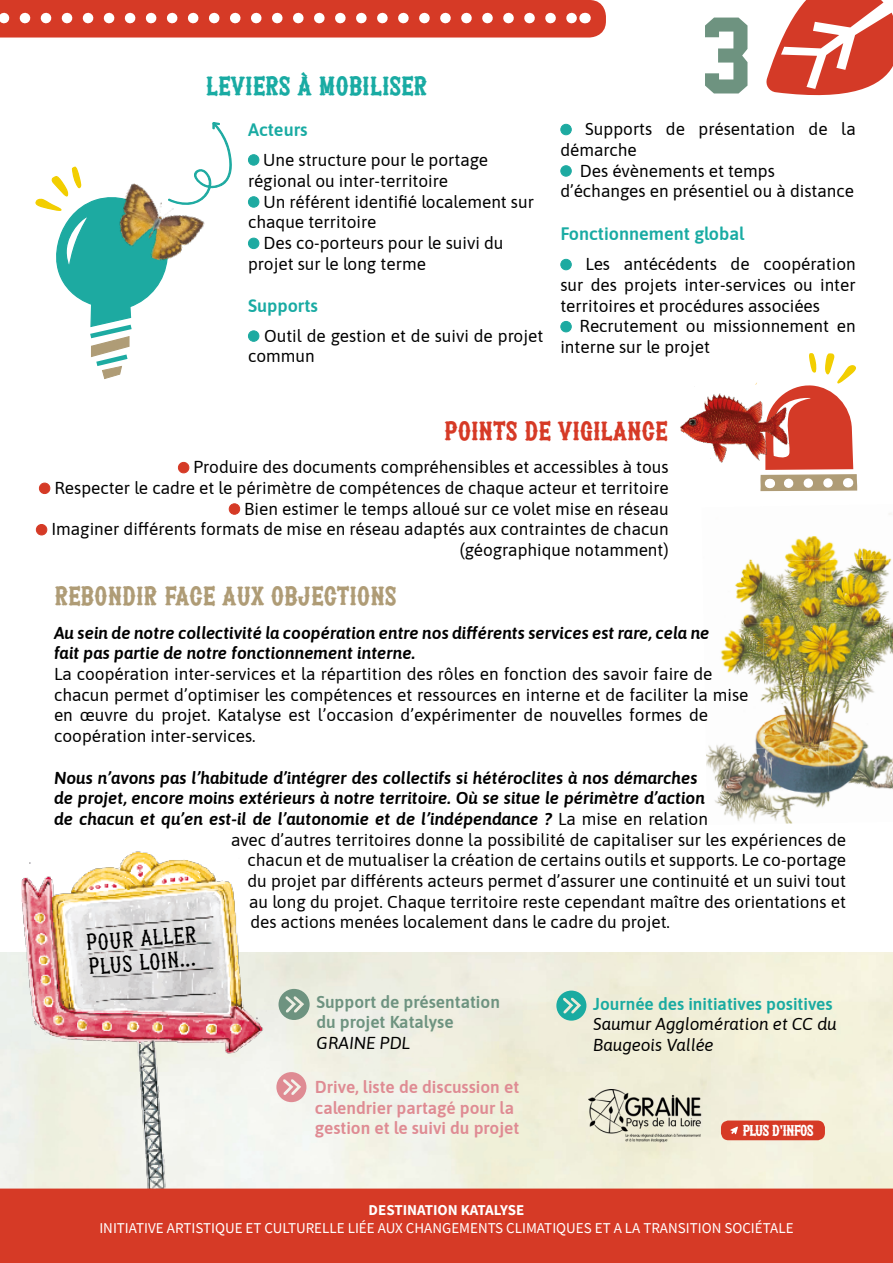
<style>
.page{position:relative;width:893px;height:1263px;background:#fff}
.page>*{position:absolute;margin:0;border:0;box-sizing:border-box;transform-origin:0 0}
.t1{font:99px "Legend M54";color:#6e9380}
.t2{font:900 21px "Patched PERSONALUSEONLY";letter-spacing:.03em;color:#af9c76}
.t3{font:900 21px "Patched PERSONALUSEONLY";letter-spacing:.03em;color:#d63a26}
.t4{font:900 21px "Patched PERSONALUSEONLY";letter-spacing:.03em;color:#19aba3}
.t5{font:600 18px "Asap";color:#19aba3}
.t6{font:500 18px "Patched PERSONALUSEONLY";color:#000}
.t7{font:17.25px/20.7px "Asap";color:#000}
.t8{font:italic 600 17.25px/20.7px "Asap";color:#000}
.t9{font:600 17.25px/20.7px "Asap";color:#df8b93}
.t10{font:italic 17.25px/20.7px "Asap";color:#000}
.t11{font:600 17.25px/20.7px "Asap";color:#6e9380}
.t12{font:600 17.25px "Asap";color:#1aaba1}
.t13{font:15px "Source Sans Pro";color:#fff}
.t14{font:700 15px "Source Sans Pro";color:#fff}
.t15{font:900 12px "Patched PERSONALUSEONLY";letter-spacing:-.04em;color:#fff}
.s1{font-weight:400;font-style:normal}
</style>
<div class="page">
<img style="left:749px;top:536px;width:75px;height:24px">
<img style="left:824px;top:542px;width:63px;height:79px">
<img style="left:887px;top:513px;width:6px;height:129px">
<img style="left:735px;top:560px;width:91px;height:64px">
<img style="left:708px;top:624px;width:56px;height:123px">
<img style="left:763px;top:621px;width:127px;height:65px">
<img style="left:890px;top:642px;width:3px;height:12px">
<img style="left:764px;top:684px;width:126px;height:63px">
<img style="left:706px;top:747px;width:122px;height:61px">
<img style="left:828px;top:746px;width:65px;height:56px">
<img style="left:892px;top:788px;width:1px;height:14px">
<img style="left:724px;top:808px;width:69px;height:16px">
<img style="left:0;top:952px;width:893px;height:236px">
<svg style="left:0;top:0;width:606px;height:38px;background:#db5241"></svg>
<div style="left:761px;top:475px;width:96px;height:15px;background:#af9c76"></div>
<div style="left:760px;top:474px;width:97px;height:17px;border:1px solid #af9c76"></div>
<svg style="left:765px;top:353px;width:92px;height:139px"></svg>
<div style="left:248px;top:155px;width:11px;height:10px;background:#1daaa1;border-radius:50%"></div>
<div style="left:248px;top:154px;width:11px;height:12px;border:1px solid #1daaa1;border-radius:50%"></div>
<div style="left:248px;top:197px;width:11px;height:10px;background:#1daaa1;border-radius:50%"></div>
<div style="left:248px;top:196px;width:11px;height:12px;border:1px solid #1daaa1;border-radius:50%"></div>
<div style="left:248px;top:238px;width:11px;height:11px;background:#1daaa1;border-radius:50%"></div>
<div style="left:248px;top:238px;width:11px;height:11px;border:1px solid #1daaa1;border-radius:50%"></div>
<div style="left:248px;top:331px;width:11px;height:10px;background:#1daaa1;border-radius:50%"></div>
<div style="left:248px;top:330px;width:11px;height:12px;border:1px solid #1daaa1;border-radius:50%"></div>
<div style="left:561px;top:124px;width:10px;height:11px;background:#1daaa1;border-radius:50%"></div>
<div style="left:560px;top:124px;width:12px;height:11px;border:1px solid #1daaa1;border-radius:50%"></div>
<div style="left:561px;top:166px;width:10px;height:10px;background:#1daaa1;border-radius:50%"></div>
<div style="left:560px;top:165px;width:12px;height:12px;border:1px solid #1daaa1;border-radius:50%"></div>
<div style="left:561px;top:259px;width:10px;height:11px;background:#1daaa1;border-radius:50%"></div>
<div style="left:560px;top:259px;width:12px;height:11px;border:1px solid #1daaa1;border-radius:50%"></div>
<div style="left:561px;top:321px;width:10px;height:11px;background:#1daaa1;border-radius:50%"></div>
<div style="left:560px;top:321px;width:12px;height:11px;border:1px solid #1daaa1;border-radius:50%"></div>
<div style="left:178px;top:462px;width:11px;height:11px;background:#d53a26;border-radius:50%"></div>
<div style="left:178px;top:462px;width:11px;height:11px;border:1px solid #d53a26;border-radius:50%"></div>
<div style="left:39px;top:483px;width:11px;height:11px;background:#d53a26;border-radius:50%"></div>
<div style="left:39px;top:483px;width:11px;height:11px;border:1px solid #d53a26;border-radius:50%"></div>
<div style="left:229px;top:504px;width:11px;height:10px;background:#d53a26;border-radius:50%"></div>
<div style="left:229px;top:503px;width:11px;height:12px;border:1px solid #d53a26;border-radius:50%"></div>
<div style="left:36px;top:524px;width:11px;height:11px;background:#d53a26;border-radius:50%"></div>
<div style="left:36px;top:524px;width:11px;height:11px;border:1px solid #d53a26;border-radius:50%"></div>
<svg style="left:35px;top:122px;width:197px;height:257px"></svg>
<svg style="left:766px;top:0;width:127px;height:96px"></svg>
<img style="left:109px;top:182px;width:100px;height:88px">
<div style="left:721px;top:1120px;width:104px;height:20px;background:#d63a26;border-radius:8px"></div>
<svg style="left:730px;top:1126px;width:8px;height:8px"></svg>
<img style="left:589px;top:1089px;width:114px;height:59px">
<svg style="left:279px;top:989px;width:31px;height:31px"></svg>
<svg style="left:276px;top:1072px;width:30px;height:30px"></svg>
<svg style="left:556px;top:990px;width:30px;height:31px"></svg>
<img style="left:21px;top:851px;width:245px;height:337px">
<div style="left:0;top:1188px;width:893px;height:75px;background:#d63a26"></div>
<img style="left:653px;top:385px;width:165px;height:83px">
<p class="t4" style="left:206px;top:66px;width:222px">LEVIERS À MOBILISER</p>
<p class="t5" style="left:248px;top:117px;width:61px">Acteurs</p>
<p class="t7" style="left:248px;top:148px;width:242px;text-indent:15px">Une structure pour le portage régional ou inter-territoire</p>
<p class="t7" style="left:248px;top:190px;width:287px;text-indent:15px">Un référent identifié localement sur chaque territoire</p>
<p class="t7" style="left:248px;top:232px;width:257px;text-indent:15px">Des co-porteurs pour le suivi du projet sur le long terme</p>
<p class="t5" style="left:248px;top:293px;width:71px">Supports</p>
<p class="t7" style="left:248px;top:324px;width:297px;text-indent:16px">Outil de gestion et de suivi de projet commun</p>
<p class="t1" style="left:702px;top:1px;width:51px">3</p>
<p class="t7" style="left:560px;top:118px;width:297px;text-indent:25px">Supports de présentation de la démarche</p>
<p class="t7" style="left:560px;top:159px;width:295px;text-indent:20px">Des évènements et temps d’échanges en présentiel ou à distance</p>
<p class="t5" style="left:560px;top:222px;width:186px">Fonctionnement global</p>
<p class="t7" style="left:560px;top:253px;width:297px;text-align:justify;text-indent:25px">Les antécédents de coopération sur des projets inter-services ou inter territoires et procédures associées</p>
<p class="t7" style="left:560px;top:315px;width:297px;text-indent:19px">Recrutement ou missionnement en interne sur le projet</p>
<p class="t3" style="left:444px;top:412px;width:225px">POINTS DE VIGILANCE</p>
<p class="t7" style="left:193px;top:456px;width:477px">Produire des documents compréhensibles et accessibles à tous</p>
<p class="t7" style="left:54px;top:477px;width:616px">Respecter le cadre et le périmètre de compétences de chaque acteur et territoire</p>
<p class="t7" style="left:244px;top:497px;width:426px">Bien estimer le temps alloué sur ce volet mise en réseau</p>
<p class="t7" style="left:51px;top:518px;width:619px;text-align:right">Imaginer différents formats de mise en réseau adaptés aux contraintes de chacun (géographique notamment)</p>
<p class="t2" style="left:55px;top:577px;width:343px">REBONDIR FACE AUX OBJECTIONS</p>
<p class="t8" style="left:54px;top:621px;width:657px">Au sein de notre collectivité la coopération entre nos différents services est rare, cela ne fait pas partie de notre fonctionnement interne.</p>
<p class="t7" style="left:54px;top:663px;width:696px">La coopération inter-services et la répartition des rôles en fonction des savoir faire de chacun permet d’optimiser les compétences et ressources en interne et de faciliter la mise en œuvre du projet. Katalyse est l’occasion d’expérimenter de nouvelles formes de coopération inter-services.</p>
<p class="t8" style="left:54px;top:766px;width:645px">Nous n’avons pas l’habitude d’intégrer des collectifs si hétéroclites à nos démarches</p>
<p class="t8" style="left:54px;top:787px;width:653px">de projet, encore moins extérieurs à notre territoire. Où se situe le périmètre d’action</p>
<p class="t8" style="left:54px;top:808px;width:655px">de chacun et qu’en est-il de l’autonomie et de l’indépendance ? <span class="s1">La mise en relation</span></p>
<p class="t7" style="left:231px;top:828px;width:617px">avec d’autres territoires donne la possibilité de capitaliser sur les expériences de</p>
<p class="t7" style="left:248px;top:849px;width:600px">chacun et de mutualiser la création de certains outils et supports. Le co-portage</p>
<p class="t7" style="left:248px;top:870px;width:600px">du projet par différents acteurs permet d’assurer une continuité et un suivi tout</p>
<p class="t7" style="left:249px;top:890px;width:599px">au long du projet. Chaque territoire reste cependant maître des orientations et</p>
<p class="t7" style="left:250px;top:911px;width:421px">des actions menées localement dans le cadre du projet.</p>
<p class="t6" style="left:86px;top:926px;width:111px;rotate:-4deg">Pour aller</p>
<p class="t6" style="left:87px;top:950px;width:109px;rotate:-4deg">plus loin...</p>
<p class="t11" style="left:316px;top:990px;width:185px">Support de présentation du projet Katalyse</p>
<p class="t10" style="left:316px;top:1032px;width:95px">GRAINE PDL</p>
<p class="t9" style="left:315px;top:1075px;width:206px">Drive, liste de discussion et calendrier partagé pour la gestion et le suivi du projet</p>
<p class="t12" style="left:593px;top:991px;width:241px">Journée des initiatives positives</p>
<p class="t10" style="left:593px;top:1013px;width:245px">Saumur Agglomération et CC du<br>Baugeois Vallée</p>
<p class="t15" style="left:743px;top:1119px;width:72px">PLUS D’INFOS</p>
<p class="t14" style="left:369px;top:1199px;width:157px">DESTINATION KATALYSE</p>
<p class="t13" style="left:99px;top:1218px;width:696px">INITIATIVE ARTISTIQUE ET CULTURELLE LIÉE AUX CHANGEMENTS CLIMATIQUES ET A LA TRANSITION SOCIÉTALE</p>
</div>
